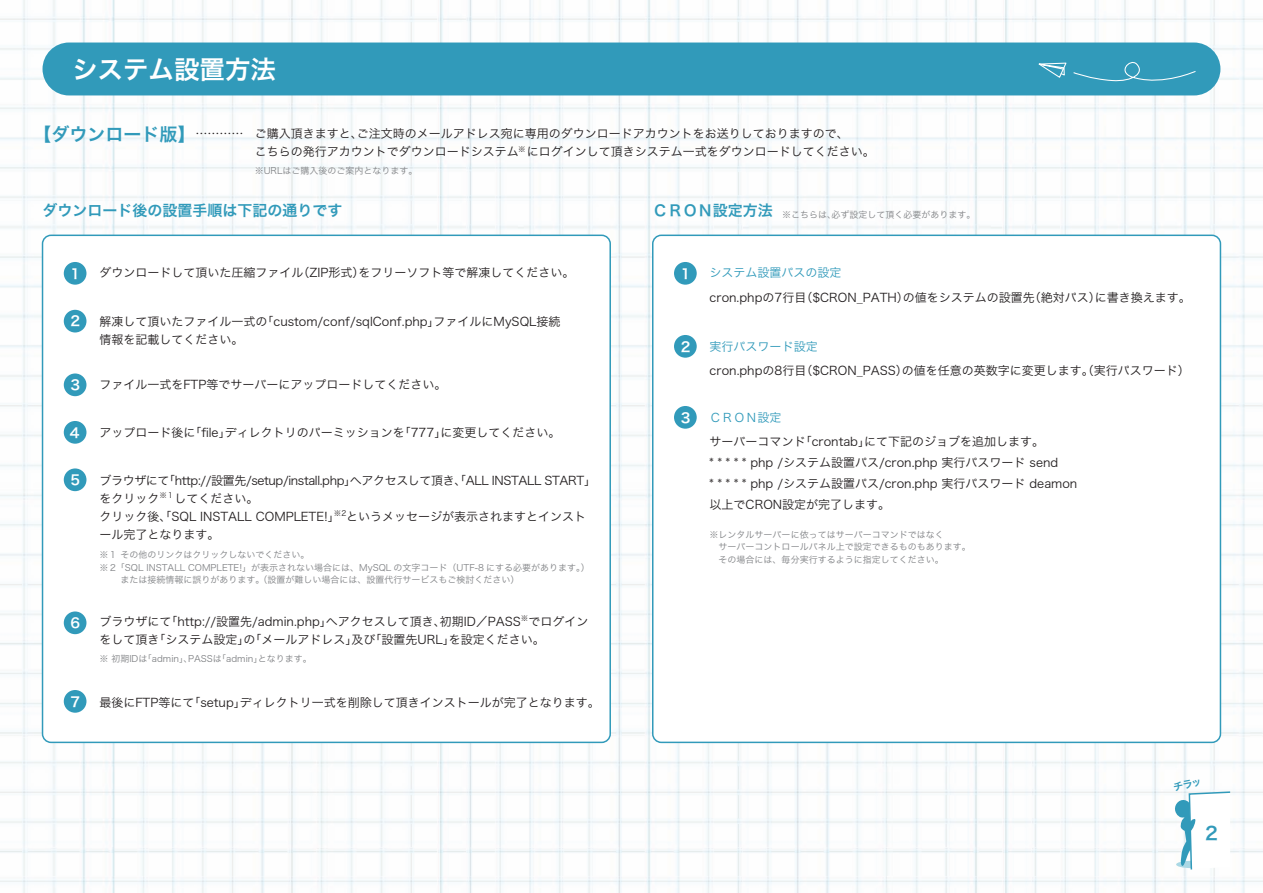
<style>
.page{position:relative;width:1263px;height:893px;background:#fff}
.page>*{position:absolute;margin:0;border:0;box-sizing:border-box;transform-origin:0 0}
.t1{font:25.5px "Hira Kaku Pro W6";color:#fff}
.t2{font:18px "Hira Kaku Pro W6";color:#319aba}
.t3{font:15px "Hira Kaku Pro W6";color:#319aba}
.t4{font:13.65px "Hira Kaku Pro W6";color:#fff}
.t5{font:12px/18px "Hira Kaku Pro W3";color:#231f20}
.t6{font:12px "Hira Kaku Pro W3";color:#319aba}
.t7{font:9px/12.8px "Hira Kaku Pro W3";color:#808285}
.s1{font-family:"Hira Kaku Pro W6";font-size:18px;color:#319aba}
.s2{font-family:"Hira Kaku Pro W6";font-size:15px;color:#319aba}
.s3{color:#319aba}
</style>
<div class="page">
<img style="left:0;top:0;width:1263px;height:893px">
<div style="left:43px;top:235px;width:567px;height:507px;background:#fff;border-radius:9px"></div>
<div style="left:42px;top:235px;width:569px;height:508px;border:2px solid #319aba;border-radius:9px"></div>
<div style="left:653px;top:235px;width:567px;height:507px;background:#fff;border-radius:9px"></div>
<div style="left:652px;top:235px;width:569px;height:508px;border:2px solid #319aba;border-radius:9px"></div>
<div style="left:43px;top:43px;width:1177px;height:52px;background:#319aba"></div>
<svg style="left:1002px;top:57px;width:194px;height:28px;background:#3c9fbd"></svg>
<div style="left:64px;top:262px;width:22px;height:23px;background:#319aba;border-radius:50%"></div>
<div style="left:674px;top:262px;width:23px;height:23px;background:#319aba;border-radius:50%"></div>
<div style="left:64px;top:310px;width:22px;height:22px;background:#319aba;border-radius:50%"></div>
<div style="left:64px;top:373px;width:22px;height:23px;background:#319aba;border-radius:50%"></div>
<div style="left:674px;top:406px;width:23px;height:23px;background:#319aba;border-radius:50%"></div>
<div style="left:64px;top:421px;width:22px;height:23px;background:#319aba;border-radius:50%"></div>
<div style="left:64px;top:611px;width:22px;height:23px;background:#319aba;border-radius:50%"></div>
<div style="left:64px;top:690px;width:22px;height:23px;background:#319aba;border-radius:50%"></div>
<div style="left:64px;top:468px;width:22px;height:23px;background:#319aba;border-radius:50%"></div>
<div style="left:674px;top:335px;width:23px;height:23px;background:#319aba;border-radius:50%"></div>
<svg style="left:1173px;top:779px;width:59px;height:92px"></svg>
<p class="t1" style="left:72px;top:46px;width:206px">システム設置方法</p>
<p class="t5" style="left:255px;top:124px;width:621px;text-indent:-221px"><span class="s1">【ダウンロード版】</span>………… ご購入頂きますと、ご注文時のメールアドレス宛に専用のダウンロードアカウントをお送りしておりますので、<br>こちらの発行アカウントでダウンロードシステム<sup>※</sup> にログインして頂きシステム一式をダウンロードしてください。</p>
<p class="t7" style="left:255px;top:163px;width:164px">※URLはご購入後のご案内となります。</p>
<p class="t3" style="left:43px;top:197px;width:302px">ダウンロード後の設置手順は下記の通りです</p>
<p class="t7" style="left:653px;top:207px;width:324px"><span class="s2">ＣＲＯＮ設定方法</span> ※こちらは、必ず設定して頂く必要があります。</p>
<p class="t4" style="left:71px;top:261px;width:11px">1</p>
<p class="t5" style="left:99px;top:263px;width:476px">ダウンロードして頂いた圧縮ファイル（ZIP形式）をフリーソフト等で解凍してください。</p>
<p class="t4" style="left:681px;top:261px;width:11px">1</p>
<p class="t4" style="left:71px;top:309px;width:11px">2</p>
<p class="t5" style="left:99px;top:312px;width:462px">解凍して頂いたファイル一式の「custom/conf/sqlConf.php」ファイルにMySQL接続情報を記載してください。</p>
<p class="t4" style="left:71px;top:373px;width:11px">3</p>
<p class="t5" style="left:99px;top:375px;width:348px">ファイル一式をFTP等でサーバーにアップロードしてください。</p>
<p class="t4" style="left:681px;top:405px;width:11px">3</p>
<p class="t6" style="left:710px;top:407px;width:74px">ＣＲＯＮ設定</p>
<p class="t4" style="left:70px;top:420px;width:11px">4</p>
<p class="t5" style="left:99px;top:422px;width:462px">アップロード後に「file」ディレクトリのパーミッションを「777」に変更してください。</p>
<p class="t5" style="left:710px;top:260px;width:483px;line-height:24.3px"><span class="s3">システム設置パスの設定<br></span>cron.phpの7行目（$CRON_PATH）の値をシステムの設置先（絶対パス）に書き換えます。</p>
<p class="t4" style="left:681px;top:334px;width:11px">2</p>
<p class="t5" style="left:710px;top:334px;width:482px;line-height:23.4px"><span class="s3">実行パスワード設定<br></span>cron.phpの8行目（$CRON_PASS）の値を任意の英数字に変更します。（実行パスワード）</p>
<p class="t5" style="left:710px;top:430px;width:369px;line-height:21px">サーバーコマンド「crontab」にて下記のジョブを追加します。<br>* * * * * php /システム設置パス/cron.php 実行パスワード send<br>* * * * * php /システム設置パス/cron.php 実行パスワード deamon以上でCRON設定が完了します。</p>
<p class="t5" style="left:99px;top:471px;width:498px">ブラウザにて「http://設置先/setup/install.php」へアクセスして頂き、「ALL INSTALL START」をクリック<sup>※１</sup>してください。<br>クリック後、「SQL INSTALL COMPLETE!」<sup>※2</sup>というメッセージが表示されますとインストール完了となります。</p>
<p class="t4" style="left:71px;top:468px;width:11px">5</p>
<p class="t7" style="left:710px;top:527px;width:262px">※レンタルサーバーに依ってはサーバーコマンドではなく<br>　サーバーコントロールパネル上で設定できるものもあります。　その場合には、毎分実行するように指定してください。</p>
<p class="t7" style="left:99px;top:547px;width:492px">※１ その他のリンクはクリックしないでください。<br>※２ 「SQL INSTALL COMPLETE!」が表示されない場合には、MySQL の文字コード（UTF-8 にする必要があります。）　　 または接続情報に誤りがあります。（設置が難しい場合には、設置代行サービスもご検討ください）</p>
<p class="t4" style="left:71px;top:611px;width:11px">6</p>
<p class="t5" style="left:99px;top:612px;width:491px">ブラウザにて「http://設置先/admin.php」へアクセスして頂き、初期ID／PASS<sup>※</sup>でログインをして頂き「システム設定」の「メールアドレス」及び「設置先URL」を設定ください。</p>
<p class="t7" style="left:99px;top:651px;width:214px">※ 初期IDは「admin」、PASSは「admin」となります。</p>
<p class="t4" style="left:71px;top:689px;width:11px">7</p>
<p class="t5" style="left:99px;top:692px;width:502px">最後にFTP等にて「setup」ディレクトリ一式を削除して頂きインストールが完了となります。</p>
<p class="t2" style="left:1205px;top:817px;width:14px">2</p>
</div>
